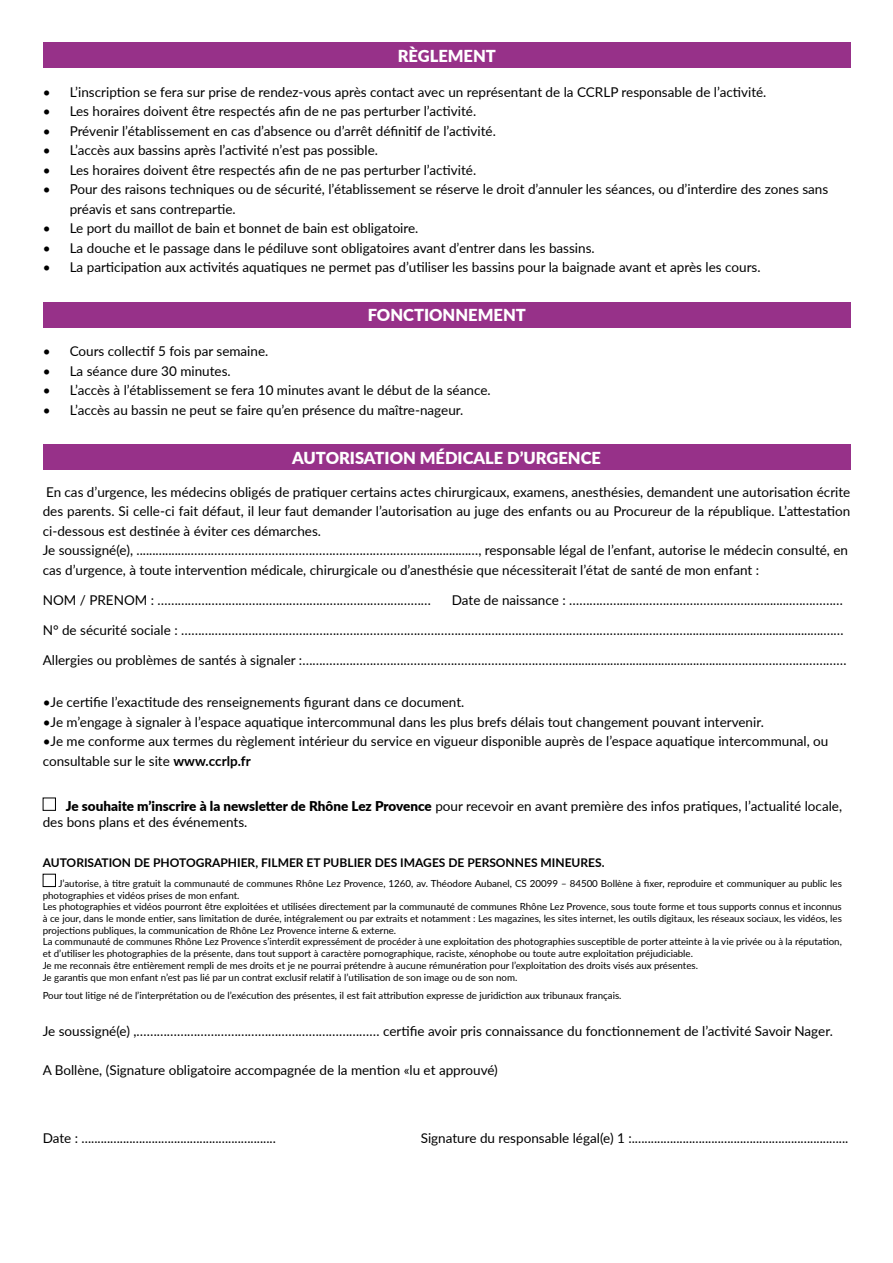
<style>
.page{position:relative;width:893px;height:1263px;background:#fff}
.page>*{position:absolute;margin:0;border:0;box-sizing:border-box;transform-origin:0 0}
.t1{font:900 16.5px "Lato";color:#fff}
.t2{font:13.5px/19.5px "Lato";color:#000}
.t3{font:700 12px "Lato";color:#000}
.t4{font:9.75px/11.7px "Lato";color:#000}
.s1{font-weight:700}
.s2{font-weight:900}
</style>
<div class="page">
<div style="left:43px;top:43px;width:807px;height:25px;background:#973189"></div>
<div style="left:43px;top:302px;width:807px;height:25px;background:#973189"></div>
<div style="left:43px;top:444px;width:807px;height:26px;background:#973189"></div>
<div style="left:43px;top:797px;width:13px;height:14px;border:1px solid #000"></div>
<div style="left:43px;top:874px;width:13px;height:13px;border:1px solid #000"></div>
<p class="t1" style="left:398px;top:43px;width:100px">RÈGLEMENT</p>
<p class="t2" style="left:43px;top:82px;width:725px">• L’inscription se fera sur prise de rendez-vous après contact avec un représentant de la CCRLP responsable de l’activité.</p>
<p class="t2" style="left:43px;top:101px;width:435px">• Les horaires doivent être respectés afin de ne pas perturber l’activité.</p>
<p class="t2" style="left:43px;top:121px;width:455px">• Prévenir l’établissement en cas d’absence ou d’arrêt définitif de l’activité.</p>
<p class="t2" style="left:43px;top:140px;width:337px">• L’accès aux bassins après l’activité n’est pas possible.</p>
<p class="t2" style="left:43px;top:160px;width:435px">• Les horaires doivent être respectés afin de ne pas perturber l’activité.</p>
<p class="t2" style="left:70px;top:179px;width:760px;text-indent:-27px">• Pour des raisons techniques ou de sécurité, l’établissement se réserve le droit d’annuler les séances, ou d’interdire des zones sans préavis et sans contrepartie.</p>
<p class="t2" style="left:43px;top:218px;width:377px">• Le port du maillot de bain et bonnet de bain est obligatoire.</p>
<p class="t2" style="left:43px;top:238px;width:554px">• La douche et le passage dans le pédiluve sont obligatoires avant d’entrer dans les bassins.</p>
<p class="t2" style="left:43px;top:257px;width:719px">• La participation aux activités aquatiques ne permet pas d’utiliser les bassins pour la baignade avant et après les cours.</p>
<p class="t1" style="left:368px;top:303px;width:160px">FONCTIONNEMENT</p>
<p class="t2" style="left:43px;top:341px;width:227px">• Cours collectif 5 fois par semaine.</p>
<p class="t2" style="left:43px;top:361px;width:190px">• La séance dure 30 minutes.</p>
<p class="t2" style="left:43px;top:380px;width:449px">• L’accès à l’établissement se fera 10 minutes avant le début de la séance.</p>
<p class="t2" style="left:43px;top:400px;width:422px">• L’accès au bassin ne peut se faire qu’en présence du maître-nageur.</p>
<p class="t1" style="left:292px;top:445px;width:310px">AUTORISATION MÉDICALE D’URGENCE</p>
<p class="t2" style="left:43px;top:481px;width:809px">En cas d’urgence, les médecins obligés de pratiquer certains actes chirurgicaux, examens, anesthésies, demandent une autorisation écrite des parents. Si celle-ci fait défaut, il leur faut demander l’autorisation au juge des enfants ou au Procureur de la république. L’attestation ci-dessous est destinée à éviter ces démarches.<br>Je soussigné(e), .................……………………………………………………………..............…, responsable légal de l’enfant, autorise le médecin consulté, en cas d’urgence, à toute intervention médicale, chirurgicale ou d’anesthésie que nécessiterait l’état de santé de mon enfant :</p>
<p class="t2" style="left:43px;top:589px;width:390px">NOM / PRENOM : ………………………………………………………………………</p>
<p class="t2" style="left:452px;top:589px;width:393px">Date de naissance : …………….....………………………………...........……………</p>
<p class="t2" style="left:43px;top:619px;width:802px">N° de sécurité sociale : ……….…………………………………………………………………………………………………………….....…………...........................................……</p>
<p class="t2" style="left:43px;top:649px;width:805px">Allergies ou problèmes de santés à signaler :……………………………………………………………………..................................................………………………………</p>
<p class="t2" style="left:43px;top:692px;width:423px">•Je certifie l’exactitude des renseignements figurant dans ce document.</p>
<p class="t2" style="left:43px;top:711px;width:723px">•Je m’engage à signaler à l’espace aquatique intercommunal dans les plus brefs délais tout changement pouvant intervenir.</p>
<p class="t2" style="left:43px;top:731px;width:787px">•Je me conforme aux termes du règlement intérieur du service en vigueur disponible auprès de l’espace aquatique intercommunal, ou consultable sur le site <span class="s1">www.ccrlp.fr</span></p>
<p class="t2" style="left:43px;top:797px;width:801px;line-height:16.2px;text-indent:23px"><span class="s2">Je souhaite m’inscrire à la newsletter de Rhône Lez Provence</span> pour recevoir en avant première des infos pratiques, l’actualité locale, des bons plans et des événements.</p>
<p class="t3" style="left:43px;top:854px;width:563px">AUTORISATION DE PHOTOGRAPHIER, FILMER ET PUBLIER DES IMAGES DE PERSONNES MINEURES.</p>
<p class="t4" style="left:43px;top:877px;width:801px;text-indent:16px">J’autorise, à titre gratuit la communauté de communes Rhône Lez Provence, 1260, av. Théodore Aubanel, CS 20099 – 84500 Bollène à fixer, reproduire et communiquer au public les photographies et vidéos prises de mon enfant.<br>Les photographies et vidéos pourront être exploitées et utilisées directement par la communauté de communes Rhône Lez Provence, sous toute forme et tous supports connus et inconnus à ce jour, dans le monde entier, sans limitation de durée, intégralement ou par extraits et notamment : Les magazines, les sites internet, les outils digitaux, les réseaux sociaux, les vidéos, les projections publiques, la communication de Rhône Lez Provence interne &amp; externe.<br>La communauté de communes Rhône Lez Provence s’interdit expressément de procéder à une exploitation des photographies susceptible de porter atteinte à la vie privée ou à la réputation, et d’utiliser les photographies de la présente, dans tout support à caractère pornographique, raciste, xénophobe ou toute autre exploitation préjudiciable.<br>Je me reconnais être entièrement rempli de mes droits et je ne pourrai prétendre à aucune rémunération pour l’exploitation des droits visés aux présentes.<br>Je garantis que mon enfant n’est pas lié par un contrat exclusif relatif à l’utilisation de son image ou de son nom.</p>
<p class="t4" style="left:43px;top:989px;width:580px">Pour tout litige né de l’interprétation ou de l’exécution des présentes, il est fait attribution expresse de juridiction aux tribunaux français.</p>
<p class="t2" style="left:43px;top:1021px;width:792px">Je soussigné(e) ,……………………………………………………………… certifie avoir pris connaissance du fonctionnement de l’activité Savoir Nager.</p>
<p class="t2" style="left:43px;top:1060px;width:457px">A Bollène, (Signature obligatoire accompagnée de la mention «lu et approuvé)</p>
<p class="t2" style="left:43px;top:1127px;width:235px">Date : .............................................................</p>
<p class="t2" style="left:421px;top:1127px;width:429px">Signature du responsable légal(e) 1 :....................................................................</p>
</div>
